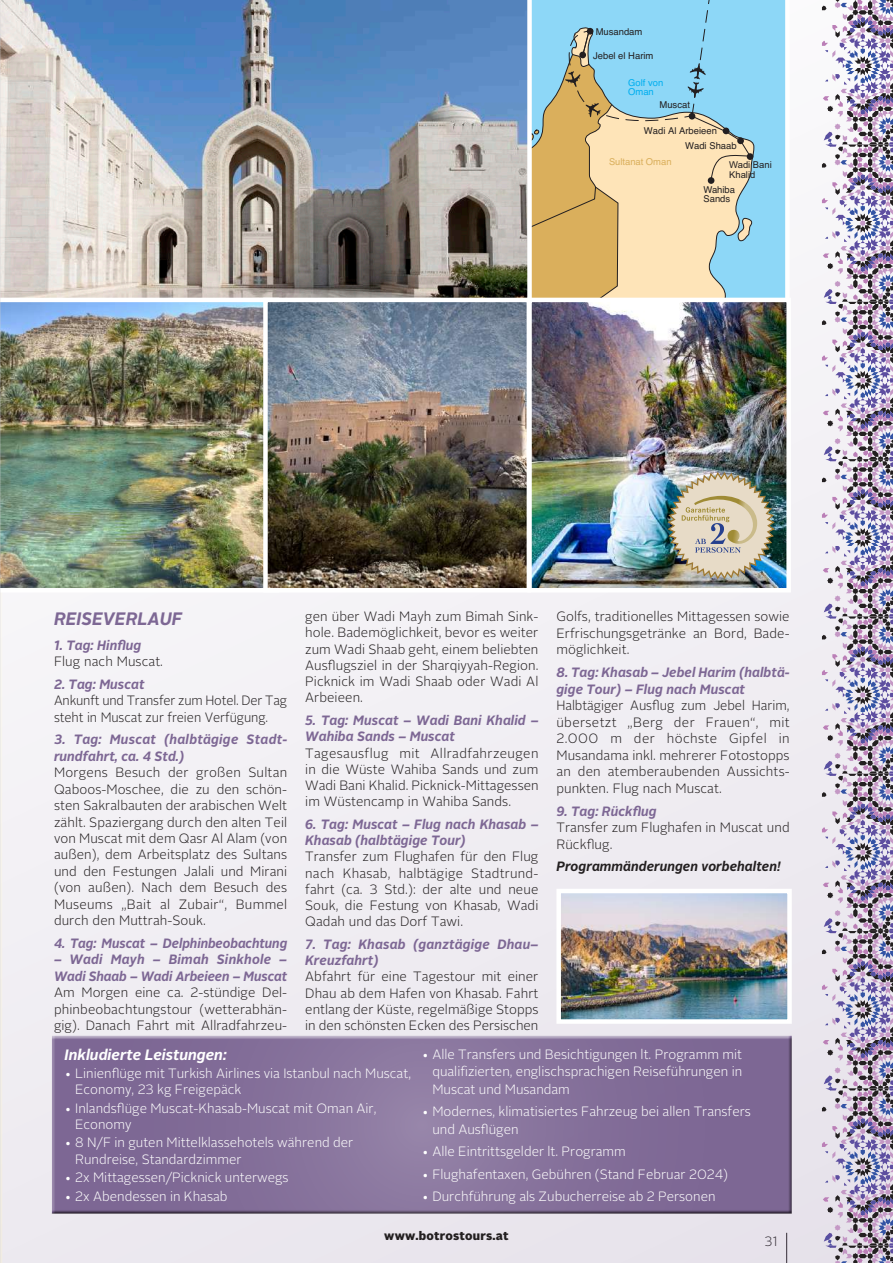
<style>
.page{position:relative;width:893px;height:1263px;background:#fff}
.page>*{position:absolute;margin:0;border:0;box-sizing:border-box;transform-origin:0 0}
.t1{font:italic 700 18px "Alright Sans";letter-spacing:.005em;color:#7d6794;scale:.95 1}
.t2{font:italic 700 15px "Alright Sans";color:#fff}
.t3{font:300 13.5px/16.2px "Alright Sans";letter-spacing:.005em;color:#231f20;text-align:justify}
.t4{font:300 13.5px/16.4px "Alright Sans";color:#fff}
.t5{font:italic 700 13.5px/16.2px "Alright Sans";letter-spacing:.005em;color:#7d6794;scale:.95 1}
.t6{font:300 13.5px/16.5px "Alright Sans";letter-spacing:.005em;color:#231f20;text-align:justify;scale:.96 1}
.t7{font:italic 700 13.5px/16.5px "Alright Sans";letter-spacing:.005em;color:#7d6794;scale:.93 1}
.t8{font:300 13.5px/16.5px "Alright Sans";letter-spacing:.005em;color:#231f20;scale:.95 1}
.t9{font:italic 700 13.5px "Alright Sans";letter-spacing:.005em;color:#231f20;scale:.95 1}
.t10{font:900 12px "Alright Sans";letter-spacing:.02em;color:#231f20}
.t11{font:9.45px/9.4px "Helvetica";color:#231f20}
.t12{font:9.45px/9.4px "Arial";color:#231f20}
.t13{font:9.45px "Helvetica";letter-spacing:-.005em;color:#daaf5c}
.t14{font:9.45px/9.4px "Helvetica";color:#00aeef}
</style>
<div class="page">
<div style="left:0;top:592px;width:529px;height:671px;background:#f1eff4"></div>
<svg style="left:0;top:0;width:527px;height:298px"></svg>
<div style="left:49px;top:1034px;width:744px;height:180px;background:#231f20;opacity:.75"></div>
<img style="left:0;top:298px;width:263px;height:294px">
<img style="left:268px;top:303px;width:258px;height:284px">
<div style="left:263px;top:298px;width:268px;height:294px;border:4px solid #fff"></div>
<img style="left:529px;top:0;width:364px;height:1263px">
<p class="t11" style="left:596px;top:27px;width:48px">Musandam</p>
<p class="t11" style="left:593px;top:51px;width:62px">Jebel el Harim</p>
<p class="t14" style="left:628px;top:78px;width:37px">Golf von<br>Oman</p>
<p class="t11" style="left:659px;top:100px;width:32px">Muscat</p>
<p class="t11" style="left:644px;top:127px;width:75px">Wadi Al Arbeieen</p>
<p class="t13" style="left:609px;top:154px;width:64px">Sultanat Oman</p>
<p class="t11" style="left:685px;top:141px;width:53px">Wadi Shaab</p>
<p class="t12" style="left:729px;top:160px;width:44px">Wadi Bani<br>Khalid</p>
<p class="t11" style="left:703px;top:185px;width:33px">Wahiba<br>Sands</p>
<h1 class="t1" style="left:54px;top:606px;width:137px">REISEVERLAUF</h1>
<p class="t5" style="left:54px;top:637px;width:93px">1. Tag: Hinflug</p>
<p class="t3" style="left:54px;top:653px;width:111px">Flug nach Muscat.</p>
<p class="t5" style="left:54px;top:676px;width:97px">2. Tag: Muscat</p>
<p class="t8" style="left:54px;top:692px;width:247px">Ankunft und Transfer zum Hotel. Der Tag steht in Muscat zur freien Verfügung.</p>
<p class="t5" style="left:54px;top:731px;width:247px">3. Tag: Muscat (halbtägige Stadt&shy;rundfahrt, ca. 4 Std.)</p>
<p class="t3" style="left:54px;top:765px;width:235px">Morgens Besuch der großen Sultan Qaboos-Moschee, die zu den schön&shy;sten Sakralbauten der arabischen Welt zählt. Spaziergang durch den alten Teil von Muscat mit dem Qasr Al Alam (von außen), dem Arbeitsplatz des Sultans und den Festungen Jalali und Mirani (von außen). Nach dem Besuch des Museums „Bait al Zubair“, Bummel durch den Muttrah-Souk.</p>
<p class="t7" style="left:54px;top:935px;width:252px">4. Tag: Muscat – Delphinbeobachtung</p>
<p class="t7" style="left:54px;top:951px;width:252px">– Wadi Mayh – Bimah Sinkhole –<br>Wadi Shaab – Wadi Arbeieen – Muscat</p>
<p class="t3" style="left:54px;top:984px;width:235px">Am Morgen eine ca. 2-stündige Del&shy;phinbeobachtungstour (wetterabhän&shy;gig). Danach Fahrt mit Allradfahrzeu-</p>
<p class="t3" style="left:305px;top:609px;width:235px">gen über Wadi Mayh zum Bimah Sink&shy;hole. Bademöglichkeit, bevor es weiter zum Wadi Shaab geht, einem beliebten Ausflugsziel in der Sharqiyyah-Region.<br>Picknick im Wadi Shaab oder Wadi Al Arbeieen.</p>
<p class="t5" style="left:305px;top:712px;width:247px">5. Tag: Muscat – Wadi Bani Khalid –<br>Wahiba Sands – Muscat</p>
<p class="t3" style="left:305px;top:745px;width:235px">Tagesausflug mit Allradfahrzeugen in die Wüste Wahiba Sands und zum Wadi Bani Khalid. Picknick-Mittagessen im Wüstencamp in Wahiba Sands.</p>
<p class="t5" style="left:305px;top:816px;width:247px">6. Tag: Muscat – Flug nach Khasab –<br>Khasab (halbtägige Tour)</p>
<p class="t3" style="left:305px;top:849px;width:235px">Transfer zum Flughafen für den Flug nach Khasab, halbtägige Stadtrund&shy;fahrt (ca. 3 Std.): der alte und neue Souk, die Festung von Khasab, Wadi Qadah und das Dorf Tawi.</p>
<p class="t5" style="left:305px;top:936px;width:247px">7. Tag: Khasab (ganztägige Dhau–<br>Kreuzfahrt)</p>
<p class="t3" style="left:305px;top:969px;width:235px">Abfahrt für eine Tagestour mit einer Dhau ab dem Hafen von Khasab. Fahrt entlang der Küste, regelmäßige Stopps in den schönsten Ecken des Persischen</p>
<p class="t3" style="left:556px;top:608px;width:235px">Golfs, traditionelles Mittagessen sowie Erfrischungsgetränke an Bord, Bade&shy;möglichkeit.</p>
<p class="t5" style="left:556px;top:664px;width:247px">8. Tag: Khasab – Jebel Harim (halbtä&shy;gige Tour) – Flug nach Muscat</p>
<p class="t6" style="left:556px;top:697px;width:245px">Halbtägiger Ausflug zum Jebel Harim, übersetzt „Berg der Frauen“, mit 2.000 m der höchste Gipfel in Musandama inkl. mehrerer Fotostopps an den atemberaubenden Aussichts&shy;punkten. Flug nach Muscat.</p>
<p class="t5" style="left:556px;top:803px;width:107px">9. Tag: Rückflug</p>
<p class="t3" style="left:556px;top:819px;width:235px">Transfer zum Flughafen in Muscat und<br>Rückflug.</p>
<p class="t9" style="left:556px;top:857px;width:238px">Programmänderungen vorbehalten!</p>
<p class="t2" style="left:65px;top:1044px;width:163px">Inkludierte Leistungen:</p>
<p class="t4" style="left:75px;top:1065px;width:337px;text-indent:-11px">• Linienflüge mit Turkish Airlines via Istanbul nach Muscat,<br>Economy, 23 kg Freigepäck</p>
<p class="t4" style="left:75px;top:1100px;width:303px;text-indent:-11px">• Inlandsflüge Muscat-Khasab-Muscat mit Oman Air,<br>Economy</p>
<p class="t4" style="left:75px;top:1135px;width:280px;text-indent:-11px">• 8 N/F in guten Mittelklassehotels während der<br>Rundreise, Standardzimmer</p>
<p class="t4" style="left:65px;top:1169px;width:225px">• 2x Mittagessen/Picknick unterwegs</p>
<p class="t4" style="left:65px;top:1188px;width:164px">• 2x Abendessen in Khasab</p>
<p class="t4" style="left:432px;top:1045px;width:311px;line-height:17.9px;text-align:justify;text-indent:-11px">• Alle Transfers und Besichtigungen lt. Programm mit qualifizierten, englischsprachigen Reiseführungen in Muscat und Musandam</p>
<p class="t4" style="left:432px;top:1103px;width:320px;line-height:17.9px;text-indent:-11px">• Modernes, klimatisiertes Fahrzeug bei allen Transfers und Ausflügen</p>
<p class="t4" style="left:422px;top:1144px;width:206px">• Alle Eintrittsgelder lt. Programm</p>
<p class="t4" style="left:422px;top:1166px;width:308px">• Flughafentaxen, Gebühren (Stand Februar 2024)</p>
<p class="t4" style="left:422px;top:1188px;width:295px">• Durchführung als Zubucherreise ab 2 Personen</p>
<p class="t10" style="left:384px;top:1227px;width:126px">www.botrostours.at</p>
<p class="t8" style="left:765px;top:1233px;width:16px">31</p>
</div>
